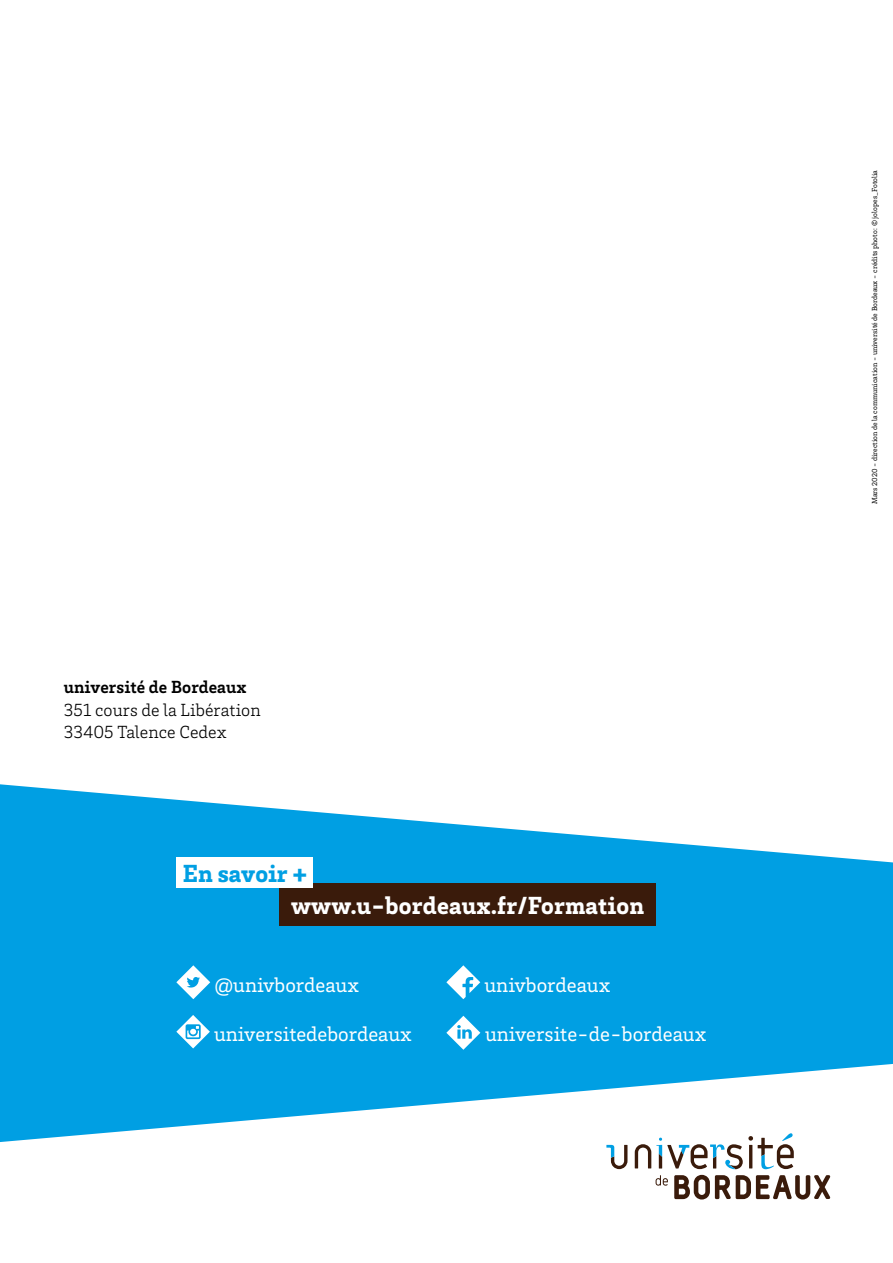
<style>
.page{position:relative;width:893px;height:1263px;background:#fff}
.page>*{position:absolute;margin:0;border:0;box-sizing:border-box;transform-origin:0 0}
.Adresse_WWW{font:900 25.35px "Brix Slab";letter-spacing:.01em;color:#fff}
.En_savoir{font:900 25.35px "Brix Slab";color:#009fe3}
.Adresse_RS{font:21px "Brix Slab";color:#fff}
.t1{font:300 18px "Brix Slab";letter-spacing:.005em;color:#000}
.Texte_courant{font:700 18px "Brix Slab";letter-spacing:.005em;color:#000}
.t2{font:7.5px "Brix Slab";letter-spacing:.005em;color:#000}
</style>
<div class="page">
<svg style="left:0;top:784px;width:893px;height:280px;fill:#009fe3"></svg>
<svg style="left:0;top:1064px;width:892px;height:78px;fill:#009fe3"></svg>
<svg style="left:176px;top:965px;width:34px;height:34px"></svg>
<svg style="left:446px;top:965px;width:34px;height:34px"></svg>
<svg style="left:176px;top:1015px;width:34px;height:33px"></svg>
<svg style="left:446px;top:1016px;width:34px;height:34px"></svg>
<div style="left:279px;top:883px;width:377px;height:43px;background:#3a1b0b"></div>
<div style="left:177px;top:857px;width:136px;height:30px;background:#fff"></div>
<div style="left:587px;top:1116px;width:267px;height:107px;background:#fff"></div>
<svg style="left:606px;top:1145px;width:21px;height:24px"></svg>
<svg style="left:635px;top:1133px;width:159px;height:36px"></svg>
<svg style="left:674px;top:1175px;width:156px;height:24px"></svg>
<svg style="left:656px;top:1175px;width:12px;height:11px"></svg>
<p class="Texte_courant" style="left:64px;top:675px;width:184px">université de Bordeaux</p>
<p class="t1" style="left:64px;top:698px;width:198px">351 cours de la Libération</p>
<p class="t1" style="left:64px;top:721px;width:164px">33405 Talence Cedex</p>
<p class="En_savoir" style="left:183px;top:856px;width:126px">En savoir +</p>
<p class="Adresse_WWW" style="left:291px;top:888px;width:355px">www.u-bordeaux.fr/Formation</p>
<p class="Adresse_RS" style="left:214px;top:971px;width:146px">@univbordeaux</p>
<p class="Adresse_RS" style="left:484px;top:971px;width:127px">univbordeaux</p>
<p class="Adresse_RS" style="left:214px;top:1021px;width:199px">universitedebordeaux</p>
<p class="Adresse_RS" style="left:485px;top:1021px;width:223px">universite-de-bordeaux</p>
<p class="t2" style="left:870px;top:504px;width:336px;rotate:-90deg">Mars 2020 - direction de la communication - université de Bordeaux - crédits photo : © jolopes_Fotolia</p>
</div>
